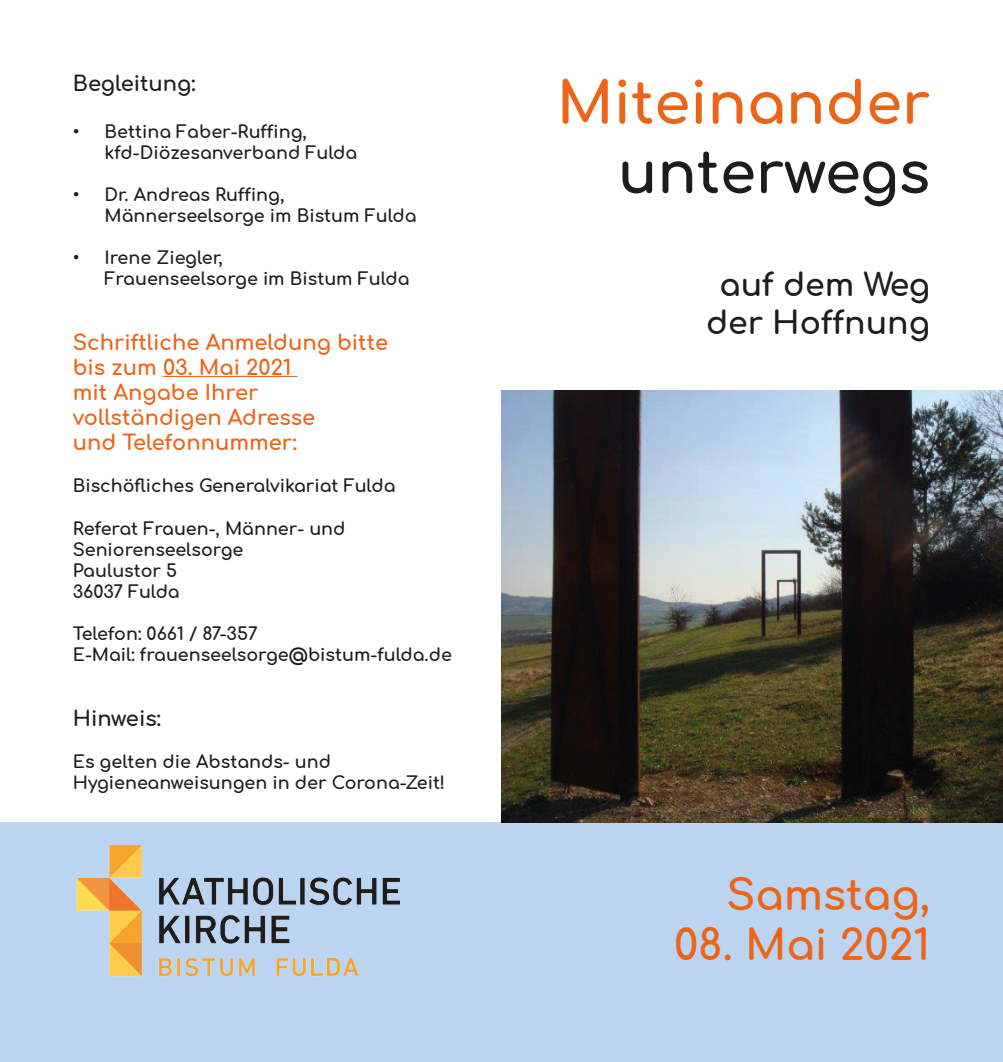
<style>
.page{position:relative;width:1003px;height:1062px;background:#fff}
.page>*{position:absolute;margin:0;border:0;box-sizing:border-box;transform-origin:0 0}
.t1{font:700 57.75px "Comfortaa";color:#ec6419}
.t2{font:700 57.75px "Comfortaa";color:#1d1d1b}
.t3{font:700 42px "Comfortaa";color:#ec6419}
.t4{font:700 31.5px/37.8px "Comfortaa";color:#1d1d1b;text-align:center}
.t5{font:700 21px/25.2px "Comfortaa";color:#ec6419}
.t6{font:700 21px "Comfortaa";color:#1d1d1b}
.t7{font:700 17.5px/21px "Comfortaa";color:#1d1d1b}
</style>
<div class="page">
<div style="left:501px;top:822px;width:501px;height:240px;background:#bbd5f0"></div>
<div style="left:0;top:822px;width:501px;height:240px;background:#bbd5f0"></div>
<hr style="left:163px;top:376px;width:134px;height:1px;background:#ec6419">
<img style="left:501px;top:390px;width:501px;height:432px">
<img style="left:76px;top:845px;width:325px;height:132px">
<p class="t6" style="left:73px;top:64px;width:124px">Begleitung:</p>
<p class="t7" style="left:104px;top:119px;width:254px;text-indent:-32px">• Bettina Faber-Ruffing, kfd-Diözesanverband Fulda</p>
<p class="t7" style="left:104px;top:182px;width:313px;text-indent:-32px">• Dr. Andreas Ruffing,<br>Männerseelsorge im Bistum Fulda</p>
<p class="t7" style="left:104px;top:245px;width:306px;text-indent:-32px">• Irene Ziegler,<br>Frauenseelsorge im Bistum Fulda</p>
<p class="t5" style="left:73px;top:327px;width:317px">Schriftliche Anmeldung bitte bis zum 03. Mai 2021<br>mit Angabe Ihrer</p>
<p class="t5" style="left:73px;top:402px;width:244px">vollständigen Adresse</p>
<p class="t5" style="left:73px;top:428px;width:226px">und Telefonnummer:</p>
<p class="t7" style="left:73px;top:473px;width:324px">Bischöfliches Generalvikariat Fulda</p>
<p class="t7" style="left:73px;top:515px;width:274px">Referat Frauen-, Männer- und</p>
<p class="t7" style="left:73px;top:536px;width:172px">Seniorenseelsorge</p>
<p class="t7" style="left:73px;top:557px;width:106px">Paulustor 5</p>
<p class="t7" style="left:73px;top:578px;width:108px">36037 Fulda</p>
<p class="t7" style="left:73px;top:620px;width:186px">Telefon: 0661 / 87-357</p>
<p class="t7" style="left:73px;top:641px;width:380px">E-Mail: frauenseelsorge@bistum-fulda.de</p>
<p class="t6" style="left:73px;top:699px;width:90px">Hinweis:</p>
<p class="t7" style="left:73px;top:749px;width:260px">Es gelten die Abstands- und</p>
<p class="t7" style="left:73px;top:770px;width:374px">Hygieneanweisungen in der Corona-Zeit!</p>
<p class="t1" style="left:556px;top:50px;width:374px">Miteinander</p>
<p class="t2" style="left:617px;top:119px;width:313px">unterwegs</p>
<p class="t4" style="left:705px;top:262px;width:225px">auf dem Weg der Hoffnung</p>
<p class="t3" style="left:726px;top:855px;width:205px">Samstag,</p>
<p class="t3" style="left:673px;top:906px;width:257px">08. Mai 2021</p>
</div>
